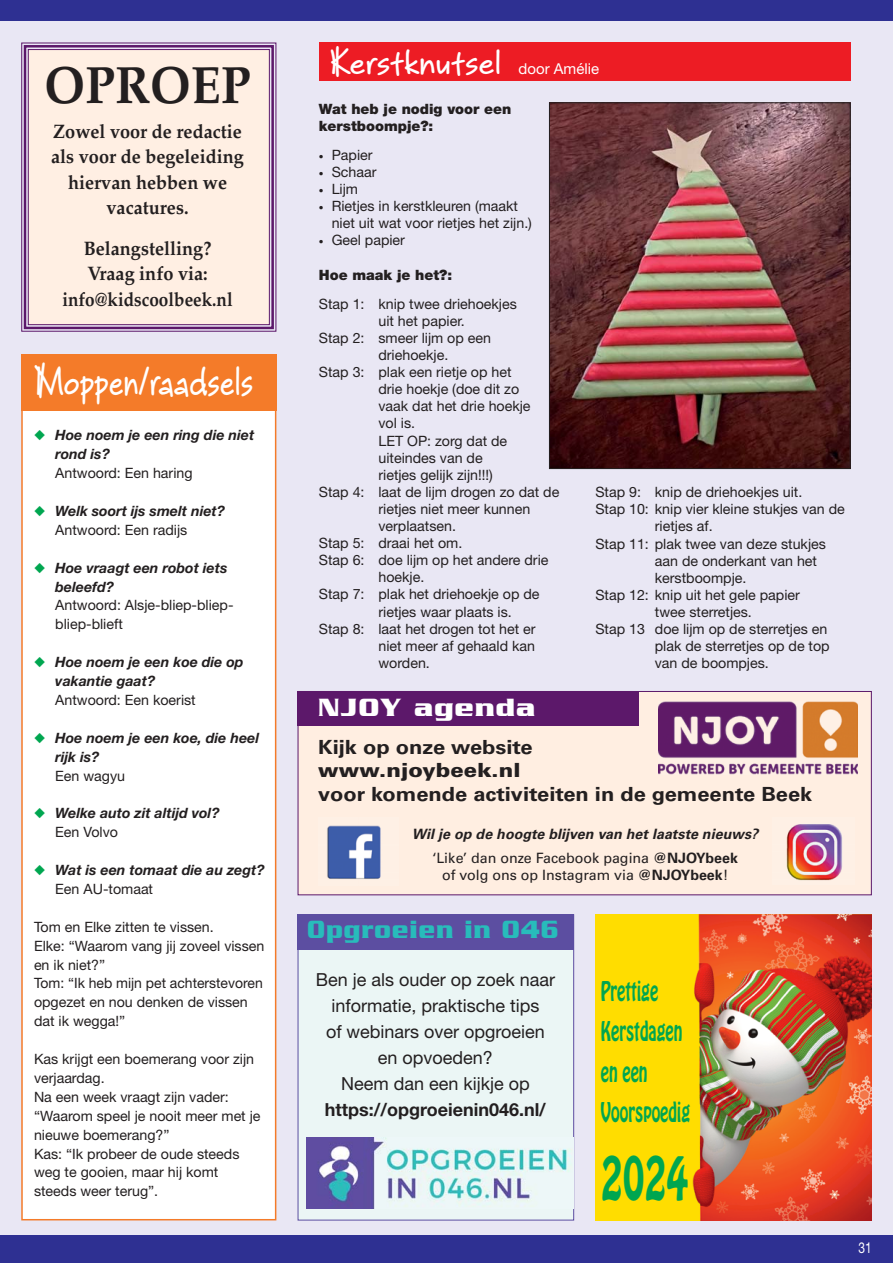
<style>
.page{position:relative;width:893px;height:1263px;background:#fff}
.page>*{position:absolute;margin:0;border:0;box-sizing:border-box;transform-origin:0 0}
.t1{font:54px "Hobo";color:#00a650;scale:.7 1}
.t2{font:700 52.5px "Palatino";color:#231f20;scale:.93 1}
.t3{font:700 42px "Bruno JB Std";color:#fff;scale:.79 1}
.t4{font:700 36px "Bruno JB Std";color:#fff}
.t5{font:700 27px "Serpentine";letter-spacing:.05em;color:#28bcbb;scale:.86 1}
.t6{font:700 27px "Serpentine";letter-spacing:.05em;color:#fff}
.t7{font:24px/40.5px "Hobo";color:#00a650;scale:.66 1}
.t8{font:700 19.5px/25.5px "Palatino";color:#231f20;text-align:center;scale:.93 1}
.t9{font:700 19.5px "Univers";color:#231f20;scale:1.12 1}
.t10{font:900 19.5px "Univers";color:#231f20;scale:1.12 1}
.t11{font:18px/26.1px "Helvetica Neue";color:#231f20;text-align:center}
.t12{font:700 18px "Helvetica Neue";color:#231f20}
.t13{font:15px "Helvetica Neue";color:#fff}
.t14{font:15px "Helvetica Neue";color:#fff;scale:.8 1}
.t15{font:14.25px/18.9px "Helvetica Neue";color:#231f20}
.t16{font:italic 700 14.25px/18.9px "Helvetica Neue";color:#231f20}
.t17{font:italic 700 14.25px/24.6px "Univers";color:#231f20;text-align:center}
.t18{font:900 14.25px/17.1px "Helvetica Neue";color:#231f20}
.t19{font:14.25px "Univers";color:#231f20}
.s1{color:#00a650}
.s2{font-weight:400;font-style:normal}
.s3{font-weight:900}
.s4{font-style:normal}
.s5{font-weight:700}
</style>
<div class="page">
<div style="left:0;top:1px;width:893px;height:1239px;background:#e9e7f4"></div>
<div style="left:298px;top:915px;width:275px;height:305px;background:#ebf6f5"></div>
<img style="left:306px;top:1137px;width:263px;height:72px">
<div style="left:298px;top:914px;width:276px;height:36px;background:#5c4ea1"></div>
<div style="left:0;top:0;width:893px;height:21px;background:#2e3092"></div>
<div style="left:0;top:1235px;width:893px;height:28px;background:#2e3092"></div>
<div style="left:298px;top:692px;width:573px;height:202px;background:#ffeee1"></div>
<div style="left:298px;top:691px;width:574px;height:204px;border:1px solid #5c186a"></div>
<img style="left:659px;top:701px;width:199px;height:73px">
<img style="left:327px;top:825px;width:54px;height:54px">
<div style="left:298px;top:691px;width:341px;height:34px;background:#5c186a"></div>
<img style="left:786px;top:824px;width:57px;height:57px">
<div style="left:29px;top:50px;width:240px;height:274px;background:#ffefe3"></div>
<div style="left:21px;top:43px;width:255px;height:289px;border:1px solid #5c186a"></div>
<div style="left:24px;top:45px;width:250px;height:284px;border:2px solid #5c186a"></div>
<div style="left:28px;top:49px;width:242px;height:276px;border:1px solid #5c186a"></div>
<div style="left:23px;top:373px;width:252px;height:846px;background:#fff"></div>
<div style="left:21px;top:372px;width:255px;height:848px;border:2px solid #f47b29"></div>
<div style="left:21px;top:355px;width:255px;height:56px;background:#f47b29"></div>
<div style="left:595px;top:914px;width:277px;height:306px;background:#fd0"></div>
<img style="left:692px;top:914px;width:180px;height:306px">
<div style="left:319px;top:43px;width:531px;height:38px;background:#ed1c24"></div>
<img style="left:551px;top:105px;width:297px;height:362px">
<div style="left:549px;top:103px;width:301px;height:366px;border:1px solid #231f20"></div>
<h2 class="t2" style="left:45px;top:65px;width:223px">OPROEP</h2>
<h3 class="t8" style="left:51px;top:121px;width:209px">Zowel voor de redactie als voor de begeleiding hiervan hebben we vacatures.</h3>
<h3 class="t8" style="left:62px;top:238px;width:185px">Belangstelling?<br>Vraag info via: info@kidscoolbeek.nl</h3>
<h3 class="t3" style="left:34px;top:356px;width:279px">Moppen/raadsels</h3>
<p class="t16" style="left:55px;top:427px;width:201px;text-indent:-21px"><span class="s1">◆</span> Hoe noem je een ring die niet rond is?</p>
<p class="t15" style="left:55px;top:465px;width:139px">Antwoord: Een haring</p>
<p class="t16" style="left:55px;top:503px;width:171px;text-indent:-21px"><span class="s1">◆</span> Welk soort ijs smelt niet?<br><span class="s2">Antwoord: Een radijs</span></p>
<p class="t16" style="left:55px;top:559px;width:174px;text-indent:-21px"><span class="s1">◆</span> Hoe vraagt een robot iets beleefd?</p>
<p class="t15" style="left:55px;top:597px;width:180px">Antwoord: Alsje-bliep-bliep&shy;bliep-blieft</p>
<p class="t16" style="left:55px;top:654px;width:190px;text-indent:-21px"><span class="s1">◆</span> Hoe noem je een koe die op vakantie gaat?</p>
<p class="t15" style="left:55px;top:692px;width:142px">Antwoord: Een koerist</p>
<p class="t16" style="left:55px;top:729px;width:205px;text-indent:-21px"><span class="s1">◆</span> Hoe noem je een koe, die heel rijk is?</p>
<p class="t15" style="left:55px;top:767px;width:71px">Een wagyu</p>
<p class="t16" style="left:55px;top:805px;width:166px;text-indent:-21px"><span class="s1">◆</span> Welke auto zit altijd vol?<br><span class="s2">Een Volvo</span></p>
<p class="t16" style="left:55px;top:862px;width:211px;text-indent:-21px"><span class="s1">◆</span> Wat is een tomaat die au zegt?<br><span class="s2">Een AU-tomaat</span></p>
<p class="t15" style="left:34px;top:919px;width:232px">Tom en Elke zitten te vissen.<br>Elke: “Waarom vang jij zoveel vissen en ik niet?”<br>Tom: “Ik heb mijn pet achterstevoren opgezet en nou denken de vissen dat ik wegga!”</p>
<p class="t15" style="left:34px;top:1051px;width:228px">Kas krijgt een boemerang voor zijn verjaardag.<br>Na een week vraagt zijn vader: “Waarom speel je nooit meer met je nieuwe boemerang?”<br>Kas: “Ik probeer de oude steeds weg te gooien, maar hij komt steeds weer terug”.</p>
<h3 class="t4" style="left:328px;top:40px;width:175px">Kerstknutsel</h3>
<p class="t13" style="left:519px;top:63px;width:82px">door Amélie</p>
<p class="t18" style="left:319px;top:101px;width:194px">Wat heb je nodig voor een kerstboompje?:</p>
<p class="t15" style="left:319px;top:147px;width:55px"><span class="s3">·</span> Papier</p>
<p class="t15" style="left:319px;top:164px;width:59px"><span class="s3">·</span> Schaar</p>
<p class="t15" style="left:319px;top:181px;width:41px"><span class="s3">·</span> Lijm</p>
<p class="t15" style="left:319px;top:198px;width:201px"><span class="s3">·</span> Rietjes in kerstkleuren (maakt</p>
<p class="t15" style="left:332px;top:215px;width:202px">niet uit wat voor rietjes het zijn.)</p>
<p class="t15" style="left:319px;top:232px;width:88px"><span class="s3">·</span> Geel papier</p>
<p class="t18" style="left:319px;top:267px;width:135px">Hoe maak je het?:</p>
<p class="t15" style="left:319px;top:296px;width:199px">Stap 1: knip twee driehoekjes</p>
<p class="t15" style="left:378px;top:313px;width:88px">uit het papier.</p>
<p class="t15" style="left:319px;top:330px;width:174px">Stap 2: smeer lijm op een</p>
<p class="t15" style="left:378px;top:347px;width:71px">driehoekje.</p>
<p class="t15" style="left:319px;top:364px;width:194px">Stap 3: plak een rietje op het</p>
<p class="t15" style="left:378px;top:381px;width:142px">drie hoekje (doe dit zo</p>
<p class="t15" style="left:378px;top:398px;width:154px">vaak dat het drie hoekje</p>
<p class="t15" style="left:378px;top:415px;width:38px">vol is.</p>
<p class="t15" style="left:378px;top:432px;width:130px">LET OP: zorg dat de</p>
<p class="t15" style="left:378px;top:449px;width:106px">uiteindes van de</p>
<p class="t15" style="left:378px;top:467px;width:116px">rietjes gelijk zijn!!!)</p>
<p class="t15" style="left:319px;top:484px;width:242px">Stap 4: laat de lijm drogen zo dat de</p>
<p class="t15" style="left:378px;top:501px;width:153px">rietjes niet meer kunnen</p>
<p class="t15" style="left:378px;top:518px;width:79px">verplaatsen.</p>
<p class="t15" style="left:319px;top:535px;width:145px">Stap 5: draai het om.</p>
<p class="t15" style="left:319px;top:552px;width:231px">Stap 6: doe lijm op het andere drie</p>
<p class="t15" style="left:378px;top:569px;width:47px">hoekje.</p>
<p class="t15" style="left:319px;top:586px;width:222px">Stap 7: plak het driehoekje op de</p>
<p class="t15" style="left:378px;top:603px;width:135px">rietjes waar plaats is.</p>
<p class="t15" style="left:319px;top:620px;width:218px">Stap 8: laat het drogen tot het er</p>
<p class="t15" style="left:378px;top:638px;width:158px">niet meer af gehaald kan</p>
<p class="t15" style="left:378px;top:655px;width:53px">worden.</p>
<h3 class="t6" style="left:318px;top:698px;width:218px">NJOY agenda</h3>
<p class="t15" style="left:595px;top:484px;width:208px">Stap 9: knip de driehoekjes uit.</p>
<p class="t15" style="left:595px;top:501px;width:251px">Stap 10: knip vier kleine stukjes van de</p>
<p class="t15" style="left:655px;top:518px;width:59px">rietjes af.</p>
<p class="t15" style="left:595px;top:535px;width:232px">Stap 11: plak twee van deze stukjes</p>
<p class="t15" style="left:655px;top:552px;width:164px">aan de onderkant van het</p>
<p class="t15" style="left:655px;top:570px;width:93px">kerstboompje.</p>
<p class="t15" style="left:595px;top:587px;width:206px">Stap 12: knip uit het gele papier</p>
<p class="t15" style="left:655px;top:604px;width:99px">twee sterretjes.</p>
<p class="t15" style="left:595px;top:621px;width:234px">Stap 13 doe lijm op de sterretjes en</p>
<p class="t15" style="left:655px;top:638px;width:176px">plak de sterretjes op de top</p>
<p class="t15" style="left:655px;top:655px;width:115px">van de boompjes.</p>
<h3 class="t9" style="left:318px;top:740px;width:193px">Kijk op onze website</h3>
<h3 class="t10" style="left:318px;top:763px;width:182px">www.njoybeek.nl</h3>
<h3 class="t9" style="left:318px;top:786px;width:442px">voor komende activiteiten in de gemeente Beek</h3>
<p class="t17" style="left:412px;top:822px;width:351px">Wil je op de hoogte blijven van het laatste nieuws? <span class="s2">‘Like’ dan onze Facebook pagina</span> <span class="s4">@NJOYbeek</span></p>
<p class="t19" style="left:442px;top:870px;width:288px">of volg ons op Instagram via <span class="s5">@NJOYbeek</span>!</p>
<h3 class="t5" style="left:307px;top:921px;width:294px">Opgroeien in 046</h3>
<p class="t11" style="left:316px;top:968px;width:241px">Ben je als ouder op zoek naar informatie, praktische tips<br>of webinars over opgroeien en opvoeden?<br>Neem dan een kijkje op</p>
<p class="t12" style="left:325px;top:1103px;width:223px">https://opgroeienin046.nl/</p>
<h3 class="t7" style="left:601px;top:972px;width:137px">Prettige<br>Kerstdagen en een<br>Voorspoedig</h3>
<h1 class="t1" style="left:601px;top:1150px;width:127px">2024</h1>
<p class="t14" style="left:858px;top:1242px;width:18px">31</p>
</div>
